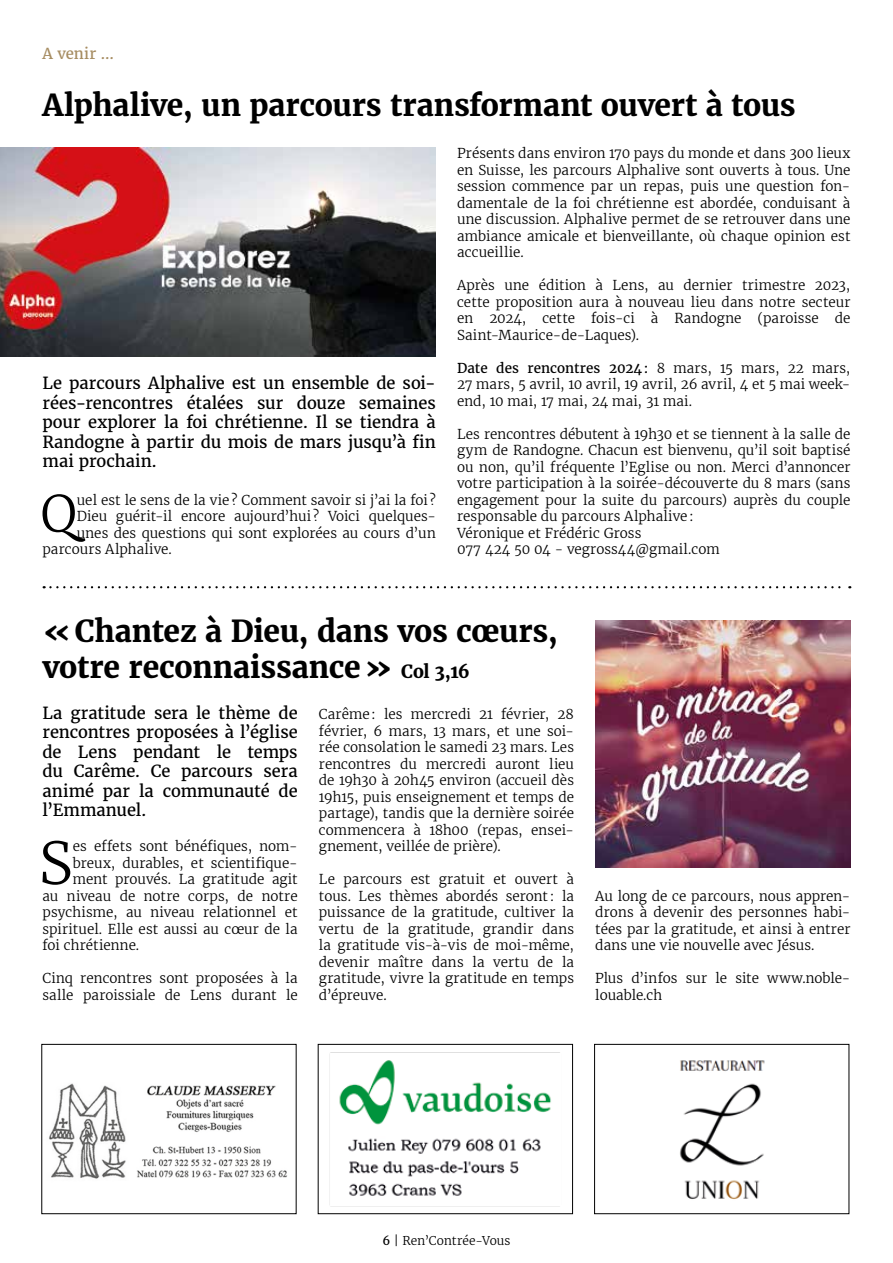
<style>
.page{position:relative;width:893px;height:1263px;background:#fff}
.page>*{position:absolute;margin:0;border:0;box-sizing:border-box;transform-origin:0 0}
.t1{font:300 57.9px "Merriweather";color:#000}
.t2{font:300 50.1px "Merriweather";color:#000}
.t3{font:700 30px/36px "Merriweather";letter-spacing:-.01em;color:#000}
.t4{font:16.5px/19.5px "Merriweather";letter-spacing:-.005em;color:#000;text-align:justify}
.t5{font:15px "Merriweather";letter-spacing:.005em;color:#a68c61}
.t6{font:300 13.5px/16.5px "Merriweather";letter-spacing:.005em;color:#000;text-align:justify}
.t7{font:300 12px "Merriweather";letter-spacing:.01em;color:#000}
.s1{font-weight:400}
.s2{font-size:18px}
</style>
<div class="page">
<img style="left:0;top:147px;width:436px;height:209px">
<img style="left:49px;top:1083px;width:238px;height:96px">
<div style="left:41px;top:1044px;width:256px;height:170px;border:1px solid #000"></div>
<img style="left:329px;top:1052px;width:231px;height:155px">
<div style="left:318px;top:1044px;width:255px;height:170px;border:1px solid #000"></div>
<img style="left:680px;top:1060px;width:85px;height:139px">
<div style="left:594px;top:1044px;width:255px;height:170px;border:1px solid #000"></div>
<svg style="left:44px;top:586px;width:806px;height:2px"></svg>
<img style="left:595px;top:620px;width:255px;height:248px">
<p class="t5" style="left:43px;top:44px;width:73px">A venir …</p>
<h3 class="t3" style="left:43px;top:88px;width:755px">Alphalive, un parcours transformant ouvert à tous</h3>
<p class="t4" style="left:43px;top:374px;width:395px">Le parcours Alphalive est un ensemble de soi&shy;rées-rencontres étalées sur douze semaines pour explorer la foi chrétienne. Il se tiendra à Randogne à partir du mois de mars jusqu’à fin mai prochain.</p>
<h2 class="t2" style="left:41px;top:482px;width:38px">Q</h2>
<p class="t6" style="left:77px;top:491px;width:361px">uel est le sens de la vie? Comment savoir si j’ai la foi ?</p>
<p class="t6" style="left:77px;top:508px;width:360px">Dieu guérit-il encore aujourd’hui ? Voici quelques-</p>
<p class="t6" style="left:77px;top:524px;width:360px">unes des questions qui sont explorées au cours d’un</p>
<p class="t6" style="left:43px;top:541px;width:131px">parcours Alphalive.</p>
<p class="t6" style="left:457px;top:145px;width:395px">Présents dans environ 170 pays du monde et dans 300 lieux en Suisse, les parcours Alphalive sont ouverts à tous. Une session commence par un repas, puis une question fon&shy;damentale de la foi chrétienne est abordée, conduisant à une discussion. Alphalive permet de se retrouver dans une ambiance amicale et bienveillante, où chaque opinion est accueillie.</p>
<p class="t6" style="left:457px;top:277px;width:395px">Après une édition à Lens, au dernier trimestre 2023, cette proposition aura à nouveau lieu dans notre secteur en 2024, cette fois-ci à Randogne (paroisse de Saint-Maurice-de-Laques).</p>
<p class="t6" style="left:457px;top:359px;width:395px"><span class="s1">Date des rencontres 2024:</span> 8 mars, 15 mars, 22 mars, 27 mars, 5 avril, 10 avril, 19 avril, 26 avril, 4 et 5 mai week&shy;end, 10 mai, 17 mai, 24 mai, 31 mai.</p>
<p class="t6" style="left:457px;top:425px;width:395px;text-align:left">Les rencontres débutent à 19h30 et se tiennent à la salle de gym de Randogne. Chacun est bienvenu, qu’il soit baptisé ou non, qu’il fréquente l’Eglise ou non. Merci d’annoncer votre participation à la soirée-découverte du 8 mars (sans engagement pour la suite du parcours) auprès du couple responsable du parcours Alphalive:<br>Véronique et Frédéric Gross<br>077 424 50 04 - vegross44@gmail.com</p>
<h3 class="t3" style="left:43px;top:613px;width:517px">«Chantez à Dieu, dans vos cœurs, votre reconnaissance» <span class="s2">Col 3,16</span></h3>
<p class="t4" style="left:43px;top:703px;width:257px">La gratitude sera le thème de rencontres proposées à l’église de Lens pendant le temps du Carême. Ce parcours sera animé par la communauté de l’Emmanuel.</p>
<h1 class="t1" style="left:39px;top:827px;width:36px">S</h1>
<p class="t6" style="left:73px;top:838px;width:226px">es effets sont bénéfiques, nom-</p>
<p class="t6" style="left:73px;top:854px;width:226px">breux, durables, et scientifique-</p>
<p class="t6" style="left:73px;top:871px;width:226px">ment prouvés. La gratitude agit</p>
<p class="t6" style="left:43px;top:887px;width:257px">au niveau de notre corps, de notre</p>
<p class="t6" style="left:43px;top:904px;width:257px">psychisme, au niveau relationnel et</p>
<p class="t6" style="left:43px;top:920px;width:257px">spirituel. Elle est aussi au cœur de la</p>
<p class="t6" style="left:43px;top:937px;width:98px">foi chrétienne.</p>
<p class="t6" style="left:43px;top:970px;width:257px">Cinq rencontres sont proposées à la salle paroissiale de Lens durant le</p>
<p class="t6" style="left:319px;top:706px;width:257px">Carême: les mercredi 21 février, 28 février, 6 mars, 13 mars, et une soi&shy;rée consolation le samedi 23 mars. Les rencontres du mercredi auront lieu de 19h30 à 20h45 environ (accueil dès 19h15, puis enseignement et temps de partage), tandis que la dernière soirée commencera à 18h00 (repas, ensei&shy;gnement, veillée de prière).</p>
<p class="t6" style="left:319px;top:871px;width:257px">Le parcours est gratuit et ouvert à tous. Les thèmes abordés seront : la puissance de la gratitude, cultiver la vertu de la gratitude, grandir dans la gratitude vis-à-vis de moi-même, devenir maître dans la vertu de la gratitude, vivre la gratitude en temps d’épreuve.</p>
<p class="t6" style="left:595px;top:887px;width:257px">Au long de ce parcours, nous appren&shy;drons à devenir des personnes habi&shy;tées par la gratitude, et ainsi à entrer dans une vie nouvelle avec Jésus.</p>
<p class="t6" style="left:595px;top:970px;width:257px">Plus d’infos sur le site www.noble&shy;louable.ch</p>
<p class="t7" style="left:382px;top:1233px;width:130px"><span class="s1">6</span> | Ren’Contrée-Vous</p>
</div>
